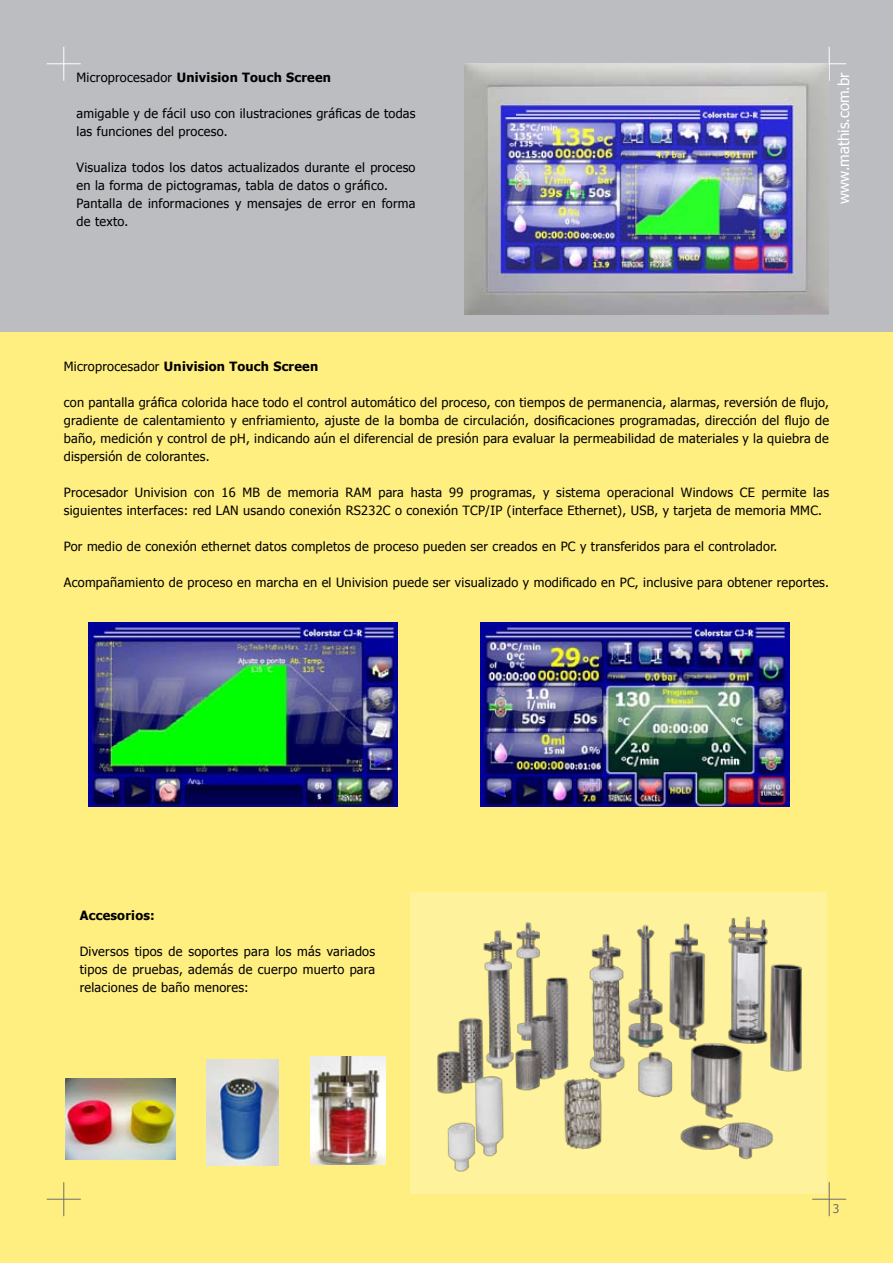
<style>
.page{position:relative;width:893px;height:1263px;background:#fff}
.page>*{position:absolute;margin:0;border:0;box-sizing:border-box;transform-origin:0 0}
.t1{font:15px "Tahoma";color:#fff}
.t2{font:12.75px/18px "Tahoma";letter-spacing:.02em;color:#000}
.t3{font:700 12.75px "Tahoma";letter-spacing:.02em;color:#000}
.t4{font:12px "Tahoma";color:#6d6f71}
.s1{font-weight:400}
</style>
<div class="page">
<div style="left:0;top:325px;width:893px;height:938px;background:#ffef80"></div>
<div style="left:0;top:0;width:893px;height:332px;background:#bcbdc0"></div>
<div style="left:410px;top:892px;width:417px;height:302px;background:#fff29c"></div>
<hr style="left:63px;top:47px;width:1px;height:34px;background:#fff">
<hr style="left:47px;top:63px;width:34px;height:1px;background:#fff">
<hr style="left:829px;top:47px;width:1px;height:34px;background:#fff">
<hr style="left:812px;top:63px;width:34px;height:1px;background:#fff">
<hr style="left:63px;top:1182px;width:1px;height:34px;background:#6d6f71">
<hr style="left:47px;top:1199px;width:34px;height:1px;background:#6d6f71">
<hr style="left:829px;top:1182px;width:1px;height:34px;background:#6d6f71">
<hr style="left:812px;top:1199px;width:34px;height:1px;background:#6d6f71">
<img style="left:437px;top:916px;width:365px;height:256px">
<img style="left:206px;top:1059px;width:73px;height:106px">
<img style="left:65px;top:1078px;width:110px;height:82px">
<img style="left:310px;top:1057px;width:75px;height:107px">
<img style="left:465px;top:64px;width:363px;height:251px">
<img style="left:89px;top:623px;width:309px;height:184px">
<img style="left:480px;top:623px;width:309px;height:184px">
<p class="t3" style="left:77px;top:68px;width:256px"><span class="s1">Microprocesador</span> Univision Touch Screen</p>
<p class="t2" style="left:77px;top:104px;width:341px">amigable y de fácil uso con ilustraciones gráficas de todas las funciones del proceso.</p>
<p class="t2" style="left:77px;top:158px;width:341px">Visualiza todos los datos actualizados durante el proceso en la forma de pictogramas, tabla de datos o gráfico.<br>Pantalla de informaciones y mensajes de error en forma de texto.</p>
<p class="t1" style="left:834px;top:204px;width:133px;rotate:-90deg">www.mathis.com.br</p>
<p class="t3" style="left:64px;top:358px;width:256px"><span class="s1">Microprocesador</span> Univision Touch Screen</p>
<p class="t2" style="left:64px;top:393px;width:767px;text-align:justify">con pantalla gráfica colorida hace todo el control automático del proceso, con tiempos de permanencia, alarmas, reversión de flujo, gradiente de calentamiento y enfriamiento, ajuste de la bomba de circulación, dosificaciones programadas, dirección del flujo de baño, medición y control de pH, indicando aún el diferencial de presión para evaluar la permeabilidad de materiales y la quiebra de dispersión de colorantes.</p>
<p class="t2" style="left:64px;top:483px;width:767px">Procesador Univision con 16 MB de memoria RAM para hasta 99 programas, y sistema operacional Windows CE permite las siguientes interfaces: red LAN usando conexión RS232C o conexión TCP/IP (interface Ethernet), USB, y tarjeta de memoria MMC.</p>
<p class="t2" style="left:64px;top:537px;width:715px">Por medio de conexión ethernet datos completos de proceso pueden ser creados en PC y transferidos para el controlador.</p>
<p class="t2" style="left:64px;top:573px;width:767px">Acompañamiento de proceso en marcha en el Univision puede ser visualizado y modificado en PC, inclusive para obtener reportes.</p>
<p class="t3" style="left:80px;top:906px;width:77px">Accesorios:</p>
<p class="t2" style="left:80px;top:942px;width:297px;text-align:justify">Diversos tipos de soportes para los más variados tipos de pruebas, además de cuerpo muerto para relaciones de baño menores:</p>
<p class="t4" style="left:833px;top:1200px;width:8px">3</p>
</div>
